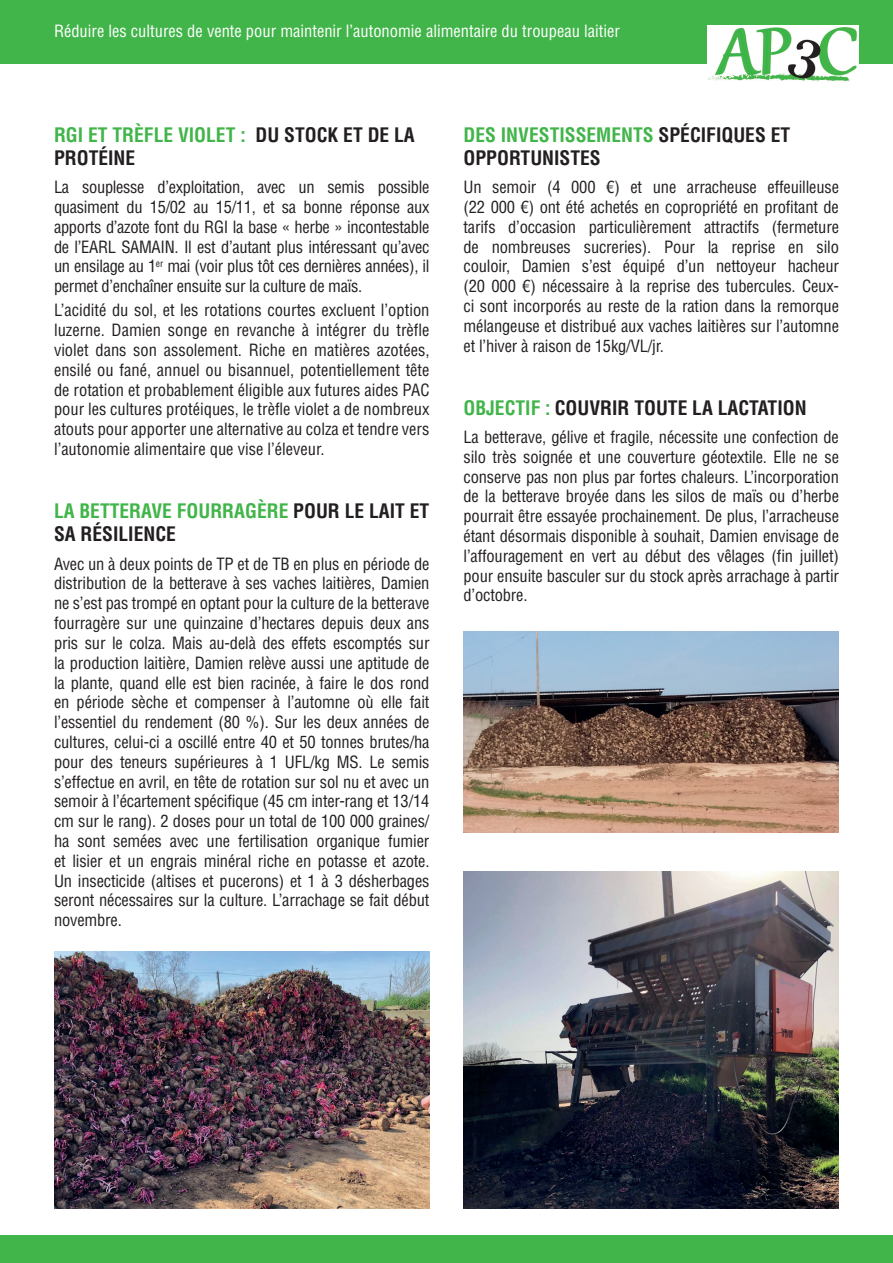
<style>
.page{position:relative;width:893px;height:1263px;background:#fff}
.page>*{position:absolute;margin:0;border:0;box-sizing:border-box;transform-origin:0 0}
.t1{font:700 condensed 19.5px/23.4px "Helvetica LT Std";color:#231f20}
.t2{font:condensed 16.5px/19.8px "Helvetica LT Std";letter-spacing:-.01em;color:#231f20;text-align:justify}
.t3{font:condensed 16.5px "Helvetica LT Std";color:#fff}
.s1{color:#42b54a}
</style>
<div class="page">
<div style="left:0;top:0;width:893px;height:63px;background:#42b54a"></div>
<img style="left:708px;top:26px;width:151px;height:56px">
<div style="left:0;top:1235px;width:893px;height:28px;background:#42b54a"></div>
<img style="left:54px;top:951px;width:375px;height:258px">
<img style="left:463px;top:872px;width:376px;height:337px">
<img style="left:463px;top:631px;width:376px;height:202px">
<p class="t3" style="left:54px;top:21px;width:567px">Réduire les cultures de vente pour maintenir l’autonomie alimentaire du troupeau laitier</p>
<p class="t1" style="left:54px;top:123px;width:362px"><span class="s1">RGI ET TRÈFLE VIOLET :</span> DU STOCK ET DE LA<br>PROTÉINE</p>
<p class="t2" style="left:54px;top:177px;width:377px">La souplesse d’exploitation, avec un semis possible quasiment du 15/02 au 15/11, et sa bonne réponse aux apports d’azote font du RGI la base « herbe » incontestable de l’EARL SAMAIN. Il est d’autant plus intéressant qu’avec un ensilage au 1<sup>er</sup> mai (voir plus tôt ces dernières années), il permet d’enchaîner ensuite sur la culture de maïs.</p>
<p class="t2" style="left:54px;top:300px;width:377px">L’acidité du sol, et les rotations courtes excluent l’option luzerne. Damien songe en revanche à intégrer du trèfle violet dans son assolement. Riche en matières azotées, ensilé ou fané, annuel ou bisannuel, potentiellement tête de rotation et probablement éligible aux futures aides PAC pour les cultures protéiques, le trèfle violet a de nombreux atouts pour apporter une alternative au colza et tendre vers l’autonomie alimentaire que vise l’éleveur.</p>
<p class="t1" style="left:54px;top:499px;width:377px"><span class="s1">LA BETTERAVE FOURRAGÈRE</span> POUR LE LAIT ET<br>SA RÉSILIENCE</p>
<p class="t2" style="left:54px;top:554px;width:377px">Avec un à deux points de TP et de TB en plus en période de distribution de la betterave à ses vaches laitières, Damien ne s’est pas trompé en optant pour la culture de la betterave fourragère sur une quinzaine d’hectares depuis deux ans pris sur le colza. Mais au-delà des effets escomptés sur la production laitière, Damien relève aussi une aptitude de la plante, quand elle est bien racinée, à faire le dos rond en période sèche et compenser à l’automne où elle fait l’essentiel du rendement (80 %). Sur les deux années de cultures, celui-ci a oscillé entre 40 et 50 tonnes brutes/ha pour des teneurs supérieures à 1 UFL/kg MS. Le semis s’effectue en avril, en tête de rotation sur sol nu et avec un semoir à l’écartement spécifique (45 cm inter-rang et 13/14 cm sur le rang). 2 doses pour un total de 100 000 graines/ ha sont semées avec une fertilisation organique fumier et lisier et un engrais minéral riche en potasse et azote.<br>Un insecticide (altises et pucerons) et 1 à 3 désherbages seront nécessaires sur la culture. L’arrachage se fait début novembre.</p>
<p class="t1" style="left:463px;top:123px;width:328px"><span class="s1">DES INVESTISSEMENTS</span> SPÉCIFIQUES ET<br>OPPORTUNISTES</p>
<p class="t2" style="left:463px;top:177px;width:377px">Un semoir (4 000 €) et une arracheuse effeuilleuse (22 000 €) ont été achetés en copropriété en profitant de tarifs d’occasion particulièrement attractifs (fermeture de nombreuses sucreries). Pour la reprise en silo couloir, Damien s’est équipé d’un nettoyeur hacheur (20 000 €) nécessaire à la reprise des tubercules. Ceux&shy;ci sont incorporés au reste de la ration dans la remorque mélangeuse et distribué aux vaches laitières sur l’automne et l’hiver à raison de 15kg/VL/jr.</p>
<p class="t1" style="left:463px;top:396px;width:345px"><span class="s1">OBJECTIF :</span> COUVRIR TOUTE LA LACTATION</p>
<p class="t2" style="left:463px;top:427px;width:377px">La betterave, gélive et fragile, nécessite une confection de silo très soignée et une couverture géotextile. Elle ne se conserve pas non plus par fortes chaleurs. L’incorporation de la betterave broyée dans les silos de maïs ou d’herbe pourrait être essayée prochainement. De plus, l’arracheuse étant désormais disponible à souhait, Damien envisage de l’affouragement en vert au début des vêlages (fin juillet) pour ensuite basculer sur du stock après arrachage à partir d’octobre.</p>
</div>
